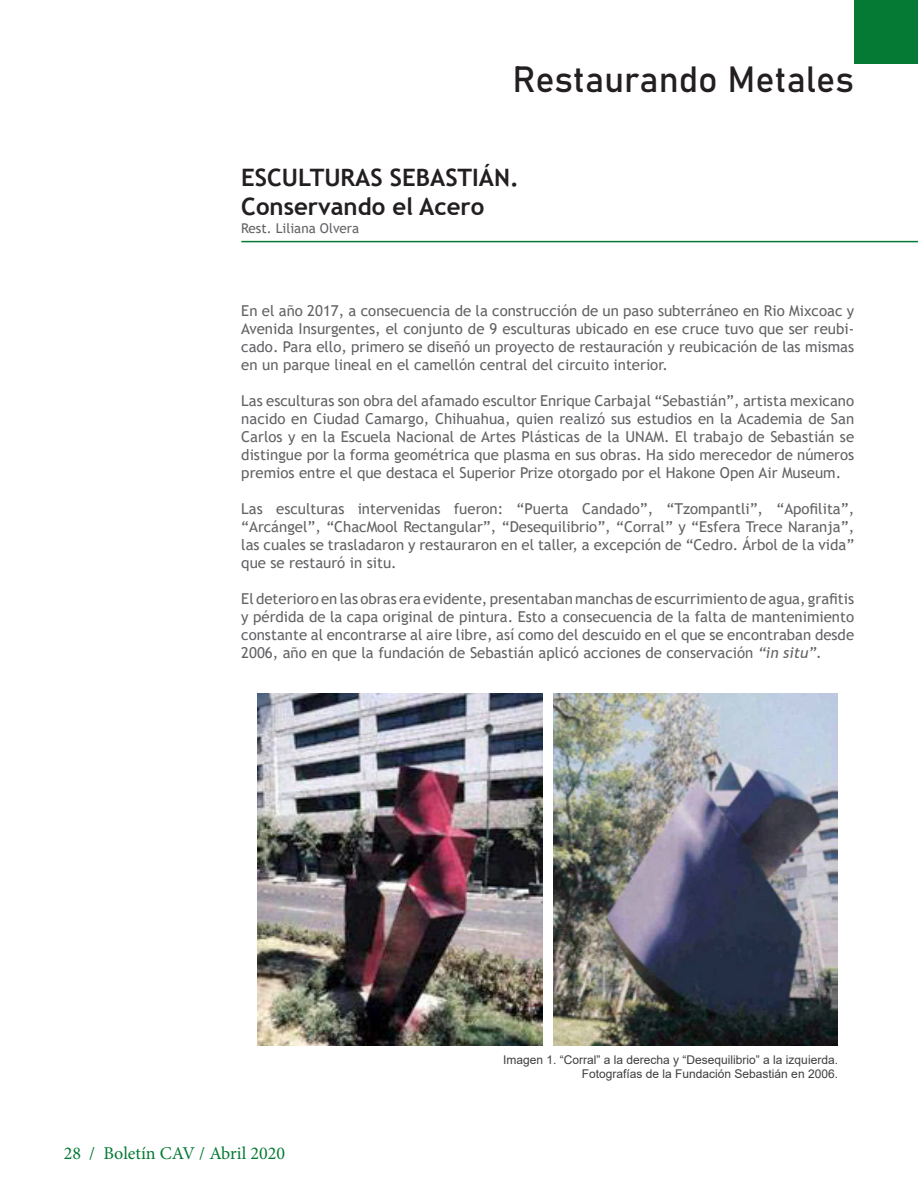
<style>
.page{position:relative;width:918px;height:1188px;background:#fff}
.page>*{position:absolute;margin:0;border:0;box-sizing:border-box;transform-origin:0 0}
.Titulo_seccion{font:36px "Bahnschrift";color:#231f20}
.Titulo_articulo{font:700 24px "Trebuchet MS";color:#231f20}
.t1{font:18px "Minion Pro";color:#057a34}
.texti_geberal{font:15px/18px "Trebuchet MS";color:#636366;text-align:justify}
.texti_geberal-2{font:13.5px "Trebuchet MS";color:#636366}
.Pie_de_foto{font:12px "Arial";color:#3e3e3f}
.s1{font-style:italic}
</style>
<div class="page">
<div style="left:855px;top:0;width:63px;height:63px;background:#057a34"></div>
<img style="left:258px;top:693px;width:284px;height:353px">
<img style="left:553px;top:693px;width:285px;height:353px">
<hr style="left:241px;top:241px;width:677px;height:1px;background:#057a34">
<p class="Titulo_seccion" style="left:513px;top:57px;width:343px">Restaurando Metales</p>
<p class="Titulo_articulo" style="left:241px;top:162px;width:279px">ESCULTURAS SEBASTIÁN.</p>
<p class="Titulo_articulo" style="left:241px;top:191px;width:245px">Conservando el Acero</p>
<p class="texti_geberal-2" style="left:241px;top:219px;width:120px">Rest. Liliana Olvera</p>
<p class="texti_geberal" style="left:241px;top:301px;width:614px">En el año 2017, a consecuencia de la construcción de un paso subterráneo en Rio Mixcoac y Avenida Insurgentes, el conjunto de 9 esculturas ubicado en ese cruce tuvo que ser reubi&shy;cado. Para ello, primero se diseñó un proyecto de restauración y reubicación de las mismas en un parque lineal en el camellón central del circuito interior.</p>
<p class="texti_geberal" style="left:241px;top:391px;width:614px">Las esculturas son obra del afamado escultor Enrique Carbajal “Sebastián”, artista mexicano nacido en Ciudad Camargo, Chihuahua, quien realizó sus estudios en la Academia de San Carlos y en la Escuela Nacional de Artes Plásticas de la UNAM. El trabajo de Sebastián se distingue por la forma geométrica que plasma en sus obras. Ha sido merecedor de números premios entre el que destaca el Superior Prize otorgado por el Hakone Open Air Museum.</p>
<p class="texti_geberal" style="left:241px;top:499px;width:614px">Las esculturas intervenidas fueron: “Puerta Candado”, “Tzompantli”, “Apofilita”, “Arcángel”, “ChacMool Rectangular”, “Desequilibrio”, “Corral” y “Esfera Trece Naranja”, las cuales se trasladaron y restauraron en el taller, a excepción de “Cedro. Árbol de la vida” que se restauró in situ.</p>
<p class="texti_geberal" style="left:241px;top:589px;width:614px">El deterioro en las obras era evidente, presentaban manchas de escurrimiento de agua, grafitis y pérdida de la capa original de pintura. Esto a consecuencia de la falta de mantenimiento constante al encontrarse al aire libre, así como del descuido en el que se encontraban desde 2006, año en que la fundación de Sebastián aplicó acciones de conservación <span class="s1">“in situ”.</span></p>
<p class="t1" style="left:64px;top:1141px;width:223px">28 / Boletín CAV / Abril 2020</p>
<p class="Pie_de_foto" style="left:503px;top:1051px;width:336px">Imagen 1. “Corral” a la derecha y “Desequilibrio” a la izquierda.</p>
<p class="Pie_de_foto" style="left:582px;top:1066px;width:258px">Fotografías de la Fundación Sebastián en 2006.</p>
</div>
